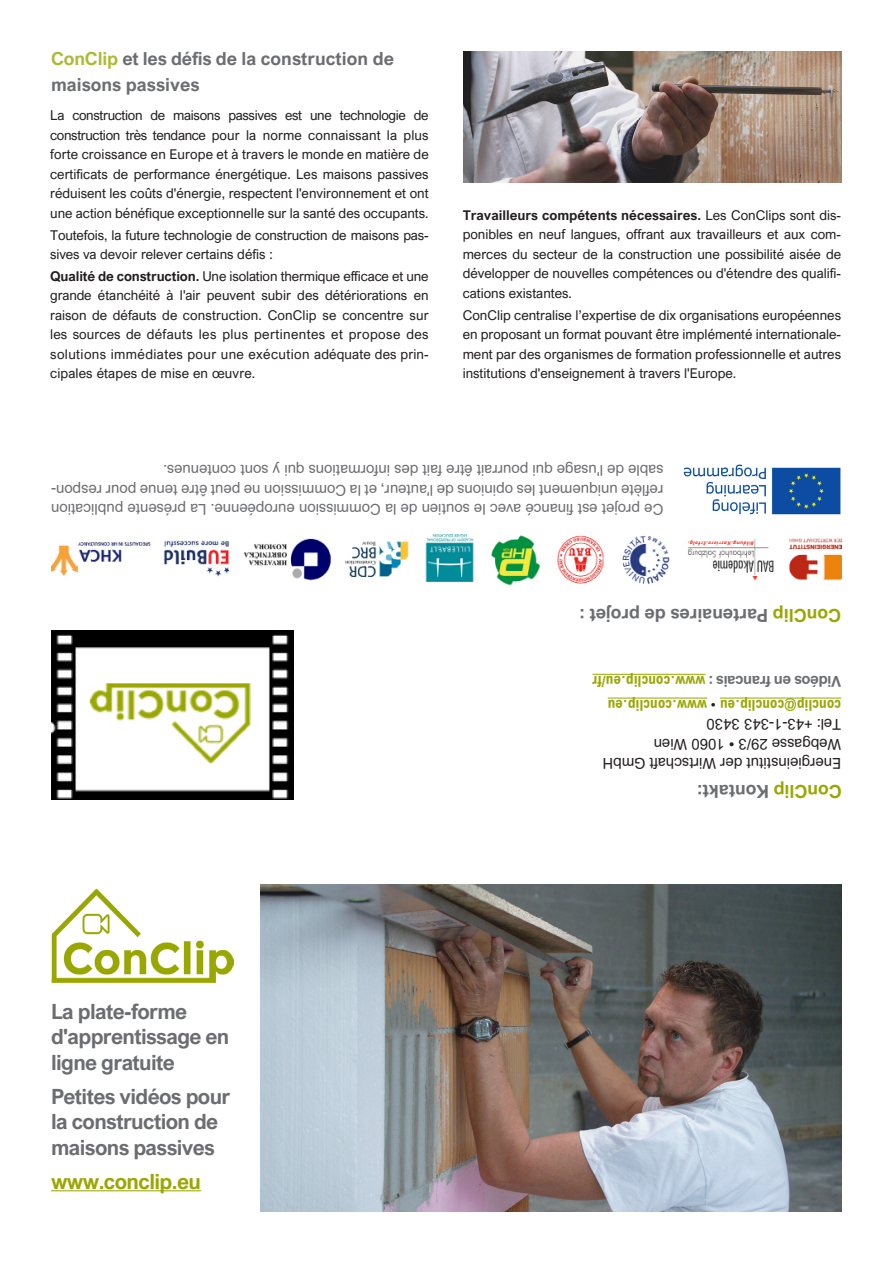
<style>
.page{position:relative;width:893px;height:1263px;background:#fff}
.page>*{position:absolute;margin:0;border:0;box-sizing:border-box;transform-origin:0 0}
.t1{font:700 21px/25.5px "Arial Nova";letter-spacing:-.03em;color:#6c6d70}
.t2{font:700 21px "Arial Nova";letter-spacing:-.03em;color:#9aa700}
.t3{font:700 18px/25.5px "Arial Nova";color:#6c6d70}
.t4{font:15px/19.5px "Arial Nova";color:#6c6d70;text-align:justify}
.t5{font:15px "Arial Nova";color:#231f20}
.t6{font:700 15px "Arial Nova";letter-spacing:-.02em;color:#6c6d70}
.t7{font:700 15px "Arial Nova Cond";color:#9aa700}
.t8{font:13.5px/19.5px "Arial Nova";color:#231f20;text-align:justify}
.s1{color:#aeb933}
.s2{font-weight:700}
.s3{color:#9aa700}
.s4{font-family:"Arial Nova Cond";color:#9aa700}
</style>
<div class="page">
<img style="left:683px;top:464px;width:158px;height:51px">
<img style="left:51px;top:630px;width:243px;height:169px">
<hr style="left:720px;top:698px;width:121px;height:1px;background:#9aa700">
<hr style="left:608px;top:698px;width:99px;height:1px;background:#9aa700">
<hr style="left:592px;top:674px;width:113px;height:1px;background:#9aa700">
<img style="left:51px;top:534px;width:791px;height:52px">
<img style="left:260px;top:884px;width:582px;height:328px">
<img style="left:463px;top:51px;width:379px;height:131px">
<img style="left:51px;top:889px;width:183px;height:95px">
<hr style="left:51px;top:1190px;width:150px;height:1px;background:#9aa700">
<p class="t3" style="left:51px;top:46px;width:344px"><span class="s1">ConClip</span> et les défis de la construction de maisons passives</p>
<p class="t8" style="left:50px;top:106px;width:380px">La construction de maisons passives est une technologie de construction très tendance pour la norme connaissant la plus forte croissance en Europe et à travers le monde en matière de certificats de performance énergétique. Les maisons passives réduisent les coûts d'énergie, respectent l'environnement et ont une action bénéfique exceptionnelle sur la santé des occupants.</p>
<p class="t8" style="left:50px;top:225px;width:380px">Toutefois, la future technologie de construction de maisons pas&shy;sives va devoir relever certains défis :</p>
<p class="t8" style="left:50px;top:266px;width:380px"><span class="s2">Qualité de construction.</span> Une isolation thermique efficace et une grande étanchéité à l'air peuvent subir des détériorations en raison de défauts de construction. ConClip se concentre sur les sources de défauts les plus pertinentes et propose des solutions immédiates pour une exécution adéquate des prin&shy;cipales étapes de mise en œuvre.</p>
<p class="t8" style="left:463px;top:205px;width:380px"><span class="s2">Travailleurs compétents nécessaires.</span> Les ConClips sont dis&shy;ponibles en neuf langues, offrant aux travailleurs et aux com&shy;merces du secteur de la construction une possibilité aisée de développer de nouvelles compétences ou d'étendre des qualifi&shy;cations existantes.</p>
<p class="t8" style="left:463px;top:305px;width:380px">ConClip centralise l’expertise de dix organisations européennes en proposant un format pouvant être implémenté internationale&shy;ment par des organismes de formation professionnelle et autres institutions d'enseignement à travers l'Europe.</p>
<p class="t4" style="left:663px;top:520px;width:614px;rotate:-180deg">Ce projet est financé avec le soutien de la Commission européenne. La présente publication reflète uniquement les opinions de l'auteur, et la Commission ne peut être tenue pour respon&shy;sable de l'usage qui pourrait être fait des informations qui y sont contenues.</p>
<p class="t3" style="left:841px;top:629px;width:263px;rotate:-180deg"><span class="s3">ConClip</span> Partenaires de projet :</p>
<p class="t6" style="left:841px;top:690px;width:250px;rotate:-180deg">Vidéos en francais : <span class="s4">www.conclip.eu/fr</span></p>
<p class="t7" style="left:707px;top:714px;width:101px;rotate:-180deg">www.conclip.eu</p>
<p class="t8" style="left:716px;top:714px;width:6px;rotate:-180deg">•</p>
<p class="t7" style="left:841px;top:714px;width:123px;rotate:-180deg">conclip@conclip.eu</p>
<p class="t5" style="left:841px;top:733px;width:136px;rotate:-180deg">Tel: +43-1-343 3430</p>
<p class="t5" style="left:841px;top:752px;width:189px;rotate:-180deg">Webgasse 29/3 • 1060 Wien</p>
<p class="t5" style="left:841px;top:772px;width:240px;rotate:-180deg">Energieinstitut der Wirtschaft GmbH</p>
<p class="t1" style="left:51px;top:998px;width:180px">La plate-forme d'apprentissage en ligne gratuite</p>
<p class="t1" style="left:51px;top:1083px;width:181px">Petites vidéos pour la construction de maisons passives</p>
<p class="t2" style="left:51px;top:1169px;width:151px">www.conclip.eu</p>
<p class="t3" style="left:842px;top:804px;width:146px;rotate:-180deg"><span class="s3">ConClip</span> Kontakt:</p>
</div>
